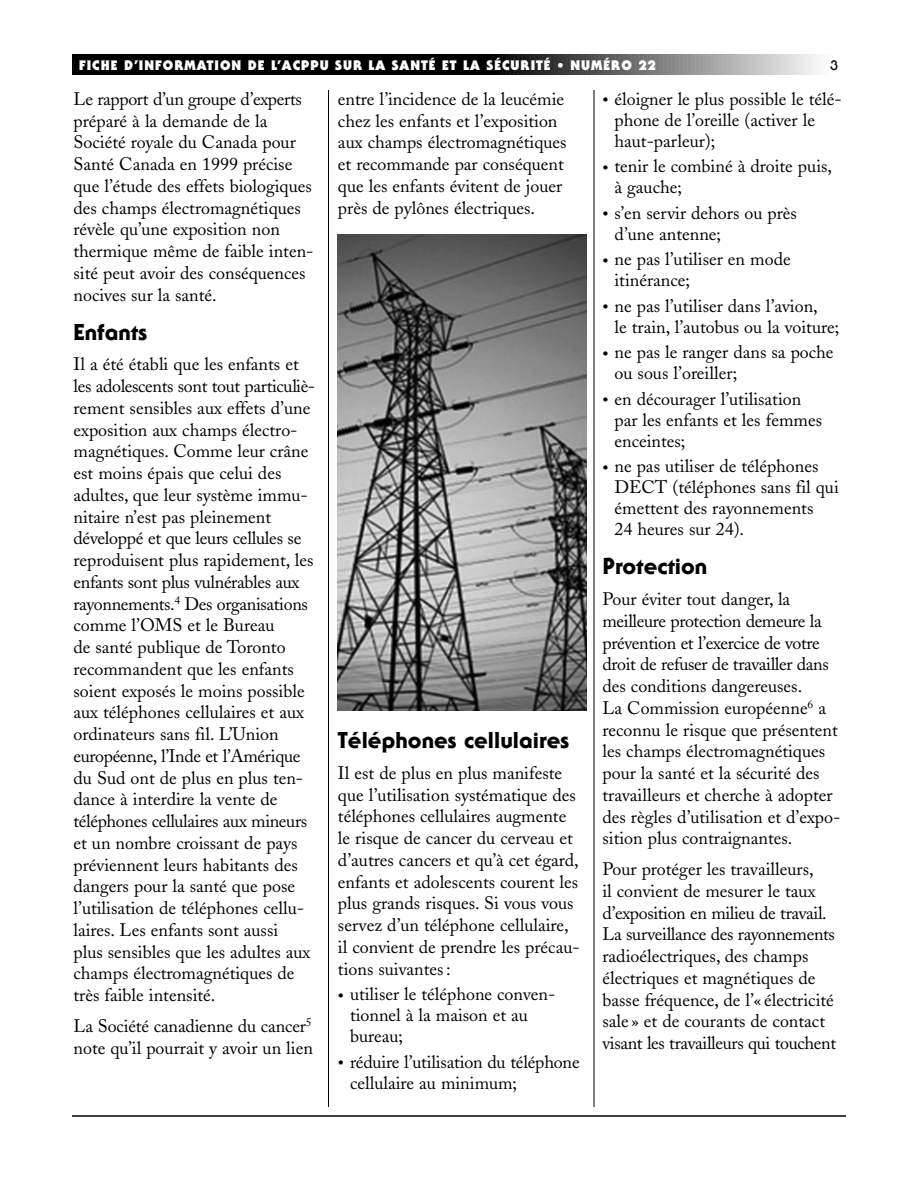
<style>
.page{position:relative;width:918px;height:1188px;background:#fff}
.page>*{position:absolute;margin:0;border:0;box-sizing:border-box;transform-origin:0 0}
.t1{font:800 22.5px "Serif Gothic";color:#000}
.t2{font:18px/21.8px "Adobe Caslon";color:#000}
.t3{font:900 13.5px "Serif Gothic";letter-spacing:.075em;color:#fff}
.t4{font:700 13.5px "Serif Gothic";color:#000}
</style>
<div class="page">
<div style="left:72px;top:54px;width:429px;height:21px;background:#000"></div>
<svg style="left:501px;top:54px;width:317px;height:21px;background:#7f7f7f"></svg>
<hr style="left:72px;top:1115px;width:774px;height:2px;background:#000">
<hr style="left:328px;top:90px;width:1px;height:1017px;background:#000">
<hr style="left:594px;top:90px;width:1px;height:1017px;background:#000">
<img style="left:338px;top:234px;width:248px;height:477px">
<p class="t3" style="left:79px;top:60px;width:578px">FICHE D’INFORMATION DE L’ACPPU SUR LA SANTÉ ET LA SÉCURITÉ • NUMÉRO 22</p>
<p class="t4" style="left:830px;top:60px;width:10px">3</p>
<p class="t2" style="left:74px;top:90px;width:242px">Le rapport d’un groupe d’experts préparé à la demande de la<br>Société royale du Canada pour<br>Santé Canada en 1999 précise que l’étude des effets biologiques des champs électromagnétiques révèle qu’une exposition non thermique même de faible inten&shy;sité peut avoir des conséquences nocives sur la santé.</p>
<p class="t1" style="left:74px;top:323px;width:75px">Enfants</p>
<p class="t2" style="left:74px;top:355px;width:243px">Il a été établi que les enfants et les adolescents sont tout particuliè&shy;rement sensibles aux effets d’une exposition aux champs électro&shy;magnétiques. Comme leur crâne est moins épais que celui des adultes, que leur système immu&shy;nitaire n’est pas pleinement développé et que leurs cellules se reproduisent plus rapidement, les enfants sont plus vulnérables aux rayonnements.<sup>4</sup> Des organisations comme l’OMS et le Bureau<br>de santé publique de Toronto recommandent que les enfants soient exposés le moins possible aux téléphones cellulaires et aux ordinateurs sans fil. L’Union européenne, l’Inde et l’Amérique du Sud ont de plus en plus ten&shy;dance à interdire la vente de téléphones cellulaires aux mineurs et un nombre croissant de pays préviennent leurs habitants des dangers pour la santé que pose l’utilisation de téléphones cellu&shy;laires. Les enfants sont aussi<br>plus sensibles que les adultes aux champs électromagnétiques de très faible intensité.</p>
<p class="t2" style="left:74px;top:1017px;width:241px">La Société canadienne du cancer<sup>5 </sup>note qu’il pourrait y avoir un lien</p>
<p class="t2" style="left:338px;top:90px;width:230px">entre l’incidence de la leucémie chez les enfants et l’exposition aux champs électromagnétiques et recommande par conséquent que les enfants évitent de jouer près de pylônes électriques.</p>
<p class="t1" style="left:338px;top:732px;width:233px">Téléphones cellulaires</p>
<p class="t2" style="left:338px;top:764px;width:243px">Il est de plus en plus manifeste que l’utilisation systématique des téléphones cellulaires augmente le risque de cancer du cerveau et d’autres cancers et qu’à cet égard, enfants et adolescents courent les plus grands risques. Si vous vous servez d’un téléphone cellulaire, il convient de prendre les précau&shy;tions suivantes :</p>
<p class="t2" style="left:350px;top:986px;width:207px;line-height:21px;text-indent:-12px">• utiliser le téléphone conven&shy;tionnel à la maison et au bureau;</p>
<p class="t2" style="left:350px;top:1053px;width:231px;line-height:21px;text-indent:-12px">• réduire l’utilisation du téléphone cellulaire au minimum;</p>
<p class="t2" style="left:615px;top:90px;width:229px;line-height:21px;text-indent:-12px">• éloigner le plus possible le télé&shy;phone de l’oreille (activer le haut-parleur);</p>
<p class="t2" style="left:615px;top:158px;width:219px;line-height:21px;text-indent:-12px">• tenir le combiné à droite puis, à gauche;</p>
<p class="t2" style="left:615px;top:204px;width:184px;line-height:21px;text-indent:-12px">• s’en servir dehors ou près d’une antenne;</p>
<p class="t2" style="left:615px;top:251px;width:178px;line-height:21px;text-indent:-12px">• ne pas l’utiliser en mode itinérance;</p>
<p class="t2" style="left:615px;top:297px;width:226px;line-height:21px;text-indent:-12px">• ne pas l’utiliser dans l’avion,<br>le train, l’autobus ou la voiture;</p>
<p class="t2" style="left:615px;top:344px;width:221px;line-height:21px;text-indent:-12px">• ne pas le ranger dans sa poche ou sous l’oreiller;</p>
<p class="t2" style="left:615px;top:390px;width:209px;line-height:21px;text-indent:-12px">• en décourager l’utilisation par les enfants et les femmes enceintes;</p>
<p class="t2" style="left:615px;top:458px;width:226px;line-height:21px;text-indent:-12px">• ne pas utiliser de téléphones<br>DECT (téléphones sans fil qui émettent des rayonnements<br>24 heures sur 24).</p>
<p class="t1" style="left:603px;top:558px;width:106px">Protection</p>
<p class="t2" style="left:603px;top:590px;width:239px">Pour éviter tout danger, la meilleure protection demeure la prévention et l’exercice de votre droit de refuser de travailler dans des conditions dangereuses.<br>La Commission européenne<sup>6</sup> a reconnu le risque que présentent les champs électromagnétiques pour la santé et la sécurité des travailleurs et cherche à adopter des règles d’utilisation et d’expo&shy;sition plus contraignantes.</p>
<p class="t2" style="left:603px;top:860px;width:235px">Pour protéger les travailleurs,<br>il convient de mesurer le taux d’exposition en milieu de travail.<br>La surveillance des rayonnements radioélectriques, des champs électriques et magnétiques de basse fréquence, de l’« électricité sale » et de courants de contact visant les travailleurs qui touchent</p>
</div>
